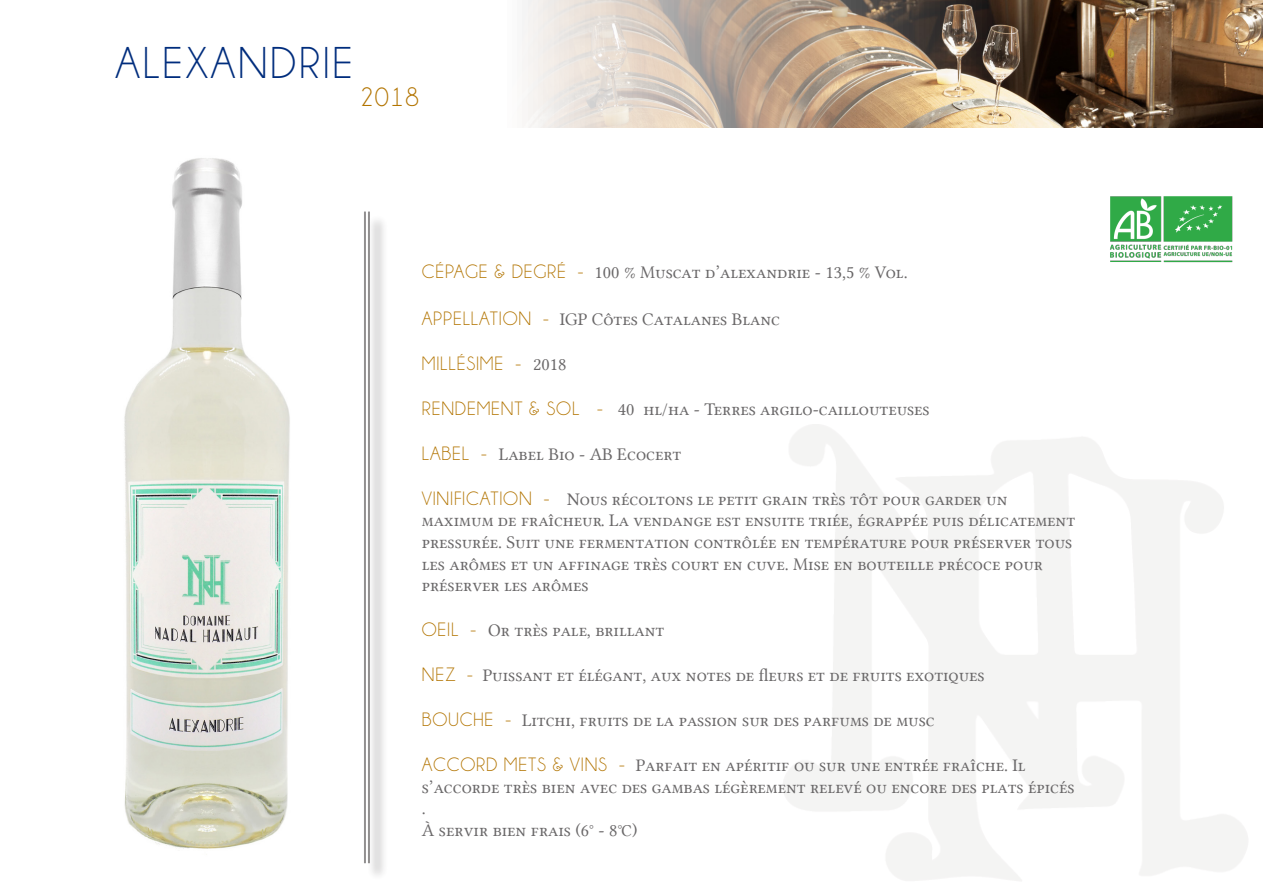
<style>
.page{position:relative;width:1263px;height:893px;background:#fff}
.page>*{position:absolute;margin:0;border:0;box-sizing:border-box;transform-origin:0 0}
.t1{font:45px "Champagne&Limousines";letter-spacing:.06em;color:#002d7d}
.t2{font:27px "Champagne&Limousines";color:#b27400}
.t3{font:19.5px "Champagne&Limousines";letter-spacing:.04em;color:#b27400}
.t4{font:18px/21.6px "Lin Libertine Capitals";color:#696768}
.s1{font-family:"Champagne&Limousines";font-size:19.5px;color:#b27400}
.s2{font-family:"Lin Libertine Capitals";font-size:18px;color:#696768}
</style>
<div class="page">
<img style="left:522px;top:0;width:741px;height:128px">
<img style="left:1110px;top:196px;width:123px;height:67px">
<img style="left:124px;top:158px;width:166px;height:691px">
<div style="left:366px;top:214px;width:23px;height:667px;background:#231f20;opacity:.75"></div>
<hr style="left:368px;top:212px;width:2px;height:651px;background:#231f20">
<hr style="left:364px;top:212px;width:2px;height:651px;background:#231f20">
<p class="t1" style="left:116px;top:40px;width:239px">ALEXANDRIE</p>
<p class="t2" style="left:360px;top:83px;width:61px">2018</p>
<p class="t4" style="left:422px;top:261px;width:487px"><span class="s1">CÉPAGE &amp; DEGRÉ -</span> 100 % Muscat d’alexandrie - 13,5 % Vol.</p>
<p class="t4" style="left:422px;top:308px;width:360px"><span class="s1">APPELLATION -</span> IGP Côtes Catalanes Blanc</p>
<p class="t3" style="left:422px;top:353px;width:146px">MILLÉSIME - <span class="s2">2018</span></p>
<p class="t4" style="left:422px;top:398px;width:509px"><span class="s1">RENDEMENT &amp; SOL -</span> 40 hl/ha - Terres argilo-caillouteuses</p>
<p class="t4" style="left:422px;top:443px;width:261px"><span class="s1">LABEL -</span> Label Bio - AB Ecocert</p>
<p class="t4" style="left:422px;top:488px;width:655px"><span class="s1">VINIFICATION -</span> Nous récoltons le petit grain très tôt pour garder un maximum de fraîcheur. La vendange est ensuite triée, égrappée puis délicatement pressurée. Suit une fermentation contrôlée en température pour préserver tous les arômes et un affinage très court en cuve. Mise en bouteille précoce pour préserver les arômes</p>
<p class="t4" style="left:422px;top:619px;width:244px"><span class="s1">OEIL -</span> Or très pale, brillant</p>
<p class="t4" style="left:422px;top:664px;width:564px"><span class="s1">NEZ -</span> Puissant et élégant, aux notes de fleurs et de fruits exotiques</p>
<p class="t4" style="left:422px;top:709px;width:514px"><span class="s1">BOUCHE -</span> Litchi, fruits de la passion sur des parfums de musc</p>
<p class="t4" style="left:422px;top:754px;width:654px"><span class="s1">ACCORD METS &amp; VINS -</span> Parfait en apéritif ou sur une entrée fraîche. Il s’accorde très bien avec des gambas légèrement relevé ou encore des plats épicés</p>
<p class="t4" style="left:422px;top:798px;width:5px">.</p>
<p class="t4" style="left:422px;top:819px;width:217px">À servir bien frais (6° - 8°C)</p>
</div>
